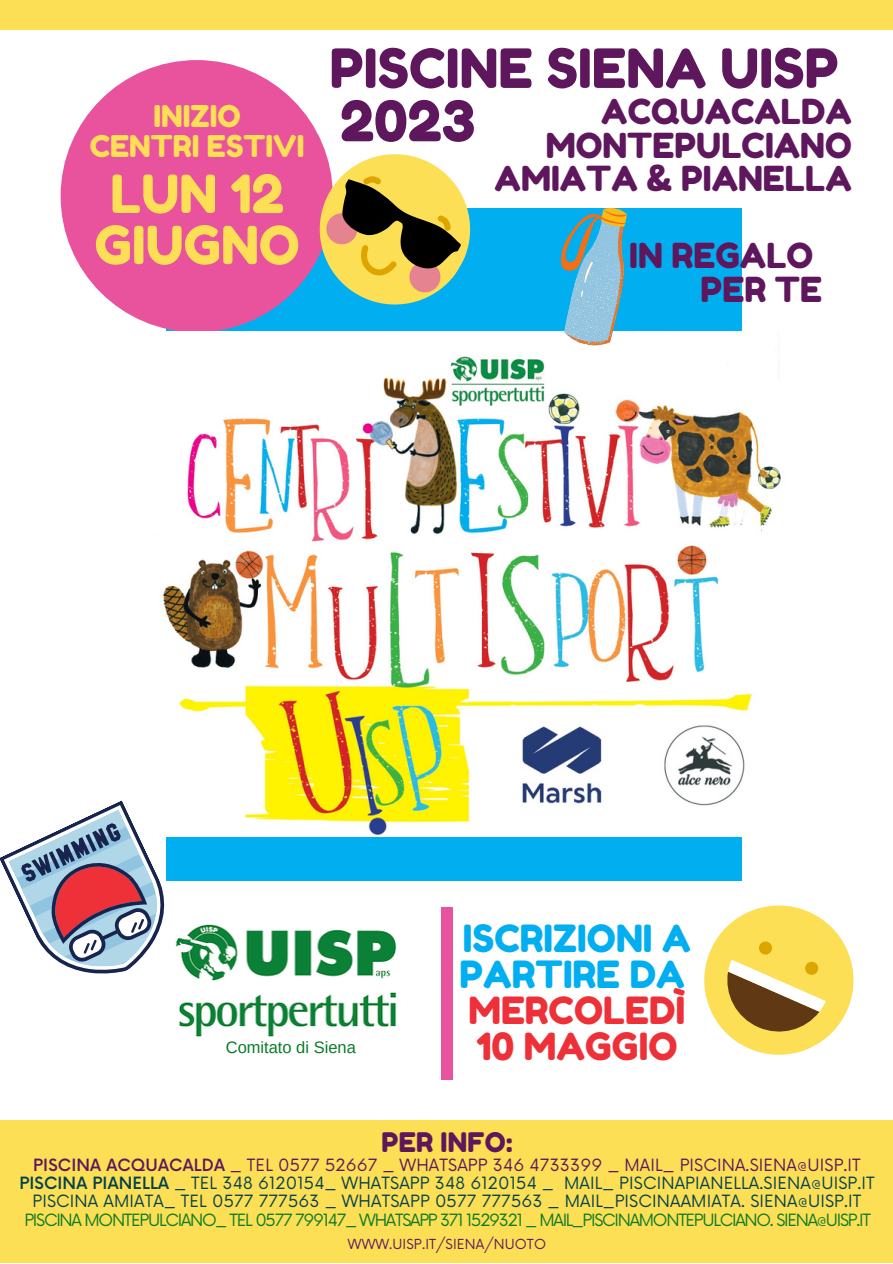
<style>
.page{position:relative;width:893px;height:1264px;background:#fff}
.page>*{position:absolute;margin:0;border:0;box-sizing:border-box;transform-origin:0 0}
.t1{font:55.5px "Fredoka One";color:#5e175c}
.t2{font:54px "Fredoka One";color:#5e175c}
.t3{font:52.5px "Fredoka One";color:#fcdf55}
.t4{font:37.5px/36px "Fredoka One";color:#01aeef}
.t5{font:37.5px/36px "Fredoka One";color:#ee3038}
.t6{font:34.5px "Fredoka One";color:#5e175c}
.t7{font:30px "Fredoka One";color:#fcdf55}
.t8{font:27px "Fredoka One";letter-spacing:.01em;color:#5e175c}
.t9{font:16.5px "Now";letter-spacing:.01em;color:#03414d}
.t10{font:16.5px "Now";letter-spacing:-.075em;color:#0b7b26}
.t11{font:16.5px "Now";letter-spacing:.01em;color:#5e175c}
.t12{font:16.5px "Arimo";color:#0b7b26}
.t13{font:13.5px "Now";letter-spacing:.01em;color:#5e175c}
.s1{font-weight:500}
</style>
<div class="page">
<div style="left:167px;top:208px;width:574px;height:673px;background:#01aeef"></div>
<div style="left:0;top:1120px;width:892px;height:142px;background:#fcdf55"></div>
<div style="left:61px;top:60px;width:272px;height:272px;background:#e9539d;border-radius:50%"></div>
<svg style="left:292px;top:127px;width:205px;height:205px"></svg>
<svg style="left:704px;top:905px;width:150px;height:150px"></svg>
<div style="left:0;top:0;width:892px;height:29px;background:#fcdf55"></div>
<div style="left:441px;top:907px;width:11px;height:172px;background:#e9539d"></div>
<img style="left:163px;top:332px;width:618px;height:504px">
<img style="left:179px;top:924px;width:218px;height:113px">
<svg style="left:0;top:800px;width:188px;height:199px"></svg>
<svg style="left:556px;top:208px;width:80px;height:142px"></svg>
<p class="t7" style="left:153px;top:98px;width:89px">INIZIO</p>
<p class="t7" style="left:90px;top:127px;width:216px">CENTRI ESTIVI</p>
<p class="t3" style="left:110px;top:162px;width:175px">LUN 12</p>
<p class="t3" style="left:95px;top:213px;width:206px">GIUGNO</p>
<p class="t2" style="left:329px;top:35px;width:510px">PISCINE SIENA UISP</p>
<p class="t6" style="left:601px;top:90px;width:252px">ACQUACALDA</p>
<p class="t6" style="left:545px;top:124px;width:307px">MONTEPULCIANO</p>
<p class="t6" style="left:494px;top:158px;width:358px">AMIATA &amp; PIANELLA</p>
<p class="t1" style="left:340px;top:87px;width:136px">2023</p>
<p class="t6" style="left:629px;top:235px;width:186px">IN REGALO</p>
<p class="t6" style="left:700px;top:268px;width:123px">PER TE</p>
<p class="t12" style="left:226px;top:1038px;width:132px">Comitato di Siena</p>
<p class="t4" style="left:459px;top:919px;width:233px">ISCRIZIONI A<br>PARTIRE DA</p>
<p class="t5" style="left:468px;top:991px;width:218px">MERCOLEDÌ<br>10 MAGGIO</p>
<p class="t8" style="left:381px;top:1125px;width:132px">PER INFO:</p>
<p class="t11" style="left:33px;top:1155px;width:829px"><span class="s1">PISCINA ACQUACALDA</span> _ TEL 0577 52667 _ WHATSAPP 346 4733399 _ MAIL_ PISCINA.SIENA@UISP.IT</p>
<p class="t9" style="left:19px;top:1174px;width:856px"><span class="s1">PISCINA PIANELLA</span> _ TEL 348 6120154_ WHATSAPP 348 6120154 _ MAIL_ PISCINAPIANELLA.SIENA@UISP.IT</p>
<p class="t9" style="left:33px;top:1192px;width:830px">PISCINA AMIATA_ TEL 0577 777563 _ WHATSAPP 0577 777563 _ MAIL_PISCINAAMIATA. SIENA@UISP.IT</p>
<p class="t10" style="left:24px;top:1210px;width:847px">PISCINA MONTEPULCIANO_ TEL 0577 799147_ WHATSAPP 371 1529321 _ MAIL_PISCINAMONTEPULCIANO. SIENA@UISP.IT</p>
<p class="t13" style="left:348px;top:1236px;width:200px">WWW.UISP.IT/SIENA/NUOTO</p>
</div>
